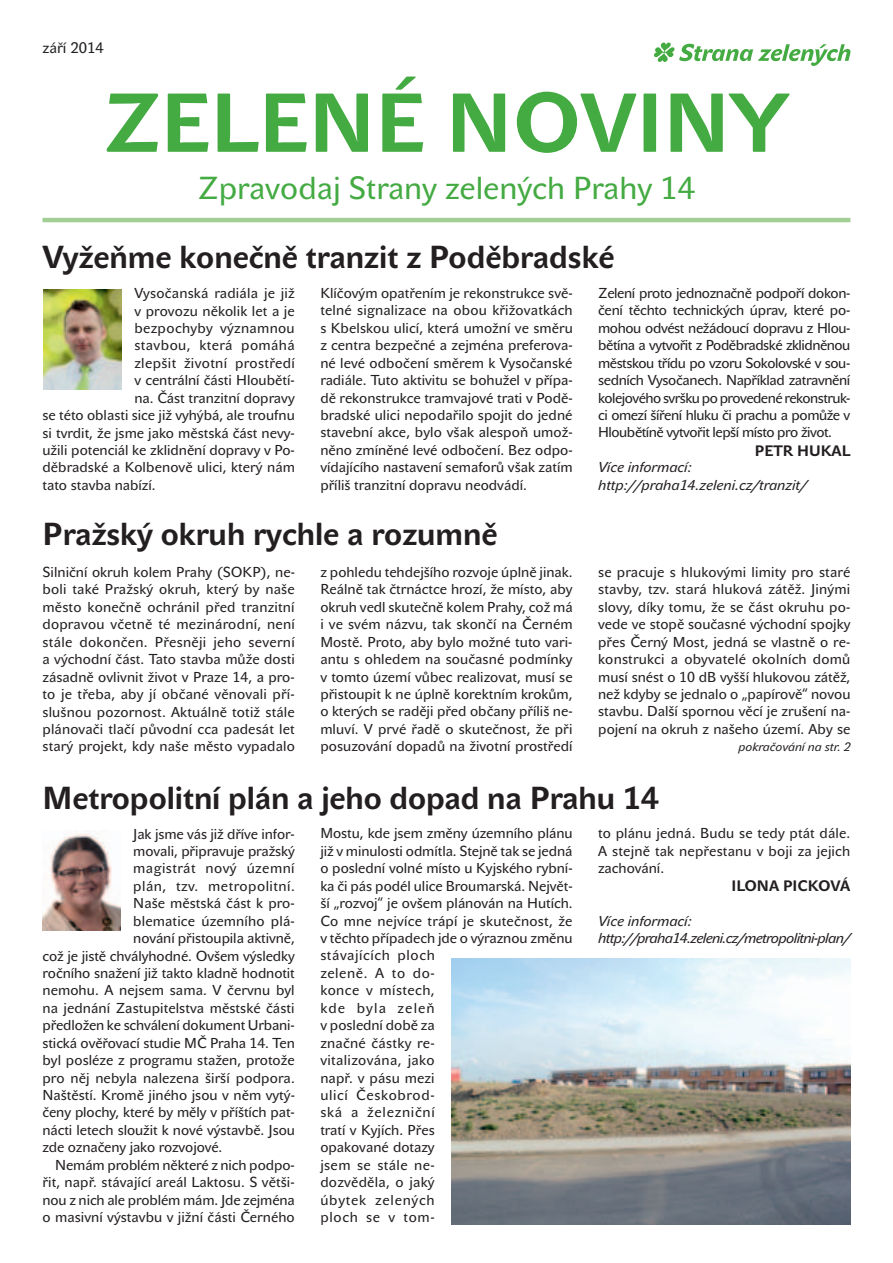
<style>
.page{position:relative;width:893px;height:1263px;background:#fff}
.page>*{position:absolute;margin:0;border:0;box-sizing:border-box;transform-origin:0 0}
.t1{font:700 82.5px "Abc Green";color:#44aa42}
.t2{font:700 31.5px "Abc Green";color:#231f20}
.t3{font:31.5px "Abc Green";color:#44aa42}
.t4{font:700 15px "Abc Green";color:#231f20}
.t5{font:15px "Abc Green";color:#231f20}
.t6{font:14.25px/17.4px "Abc Green";color:#231f20;text-align:justify}
.t7{font:14.25px "Abc Green";letter-spacing:.03em;color:#231f20}
.t8{font:italic 14.25px/17.4px "Abc Green";letter-spacing:-.04em;color:#231f20}
.t9{font:italic 14.25px/17.4px "Abc Green";color:#231f20}
.t10{font:14.25px "Abc Green";letter-spacing:.025em;color:#231f20}
.t11{font:14.25px "Abc Green";letter-spacing:.02em;color:#231f20}
.t12{font:italic 12px "Abc Green";color:#231f20}
</style>
<div class="page">
<svg style="left:654px;top:43px;width:196px;height:23px"></svg>
<hr style="left:43px;top:218px;width:807px;height:4px;background:#a3ce95">
<img style="left:44px;top:289px;width:78px;height:100px">
<img style="left:43px;top:833px;width:78px;height:98px">
<img style="left:452px;top:959px;width:398px;height:266px">
<p class="t5" style="left:43px;top:39px;width:63px">září 2014</p>
<h1 class="t1" style="left:104px;top:75px;width:686px">ZELENÉ NOVINY</h1>
<h2 class="t3" style="left:198px;top:170px;width:499px">Zpravodaj Strany zelených Prahy 14</h2>
<h2 class="t2" style="left:43px;top:239px;width:574px">Vyžeňme konečně tranzit z Poděbradské</h2>
<p class="t6" style="left:134px;top:285px;width:162px">Vysočanská radiála je již</p>
<p class="t6" style="left:134px;top:302px;width:162px">v provozu několik let a je</p>
<p class="t11" style="left:134px;top:320px;width:162px">bezpochyby významnou</p>
<p class="t7" style="left:134px;top:337px;width:162px">stavbou, která pomáhá</p>
<p class="t10" style="left:134px;top:355px;width:162px">zlepšit životní prostředí</p>
<p class="t6" style="left:134px;top:372px;width:162px">v centrální části Hloubětí-</p>
<p class="t6" style="left:134px;top:389px;width:162px">na. Část tranzitní dopravy</p>
<p class="t6" style="left:43px;top:406px;width:254px">se této oblasti sice již vyhýbá, ale troufnu</p>
<p class="t6" style="left:43px;top:424px;width:254px">si tvrdit, že jsme jako městská část nevy-</p>
<p class="t6" style="left:43px;top:441px;width:254px">užili potenciál ke zklidnění dopravy v Po-</p>
<p class="t6" style="left:43px;top:459px;width:254px">děbradské a Kolbenově ulici, který nám</p>
<p class="t6" style="left:43px;top:476px;width:115px">tato stavba nabízí.</p>
<p class="t6" style="left:320px;top:284px;width:254px">Klíčovým opatřením je rekonstrukce svě&shy;telné signalizace na obou křižovatkách s Kbelskou ulicí, která umožní ve směru z centra bezpečné a zejména preferova&shy;né levé odbočení směrem k Vysočanské radiále. Tuto aktivitu se bohužel v přípa&shy;dě rekonstrukce tramvajové trati v Podě&shy;bradské ulici nepodařilo spojit do jedné stavební akce, bylo však alespoň umož&shy;něno zmíněné levé odbočení. Bez odpo&shy;vídajícího nastavení semaforů však zatím příliš tranzitní dopravu neodvádí.</p>
<p class="t6" style="left:598px;top:284px;width:254px">Zelení proto jednoznačně podpoří dokon&shy;čení těchto technických úprav, které po&shy;mohou odvést nežádoucí dopravu z Hlou&shy;bětína a vytvořit z Poděbradské zklidněnou městskou třídu po vzoru Sokolovské v sou&shy;sedních Vysočanech. Například zatravnění kolejového svršku po provedené rekonstruk&shy;ci omezí šíření hluku či prachu a pomůže v Hloubětíně vytvořit lepší místo pro život.</p>
<p class="t4" style="left:755px;top:442px;width:97px">PETR HUKAL</p>
<p class="t9" style="left:598px;top:459px;width:210px">Více informací: http://praha14.zeleni.cz/tranzit/</p>
<h2 class="t2" style="left:43px;top:516px;width:456px">Pražský okruh rychle a rozumně</h2>
<p class="t6" style="left:43px;top:563px;width:254px">Silniční okruh kolem Prahy (SOKP), ne&shy;boli také Pražský okruh, který by naše město konečně ochránil před tranzitní dopravou včetně té mezinárodní, není stále dokončen. Přesněji jeho severní a východní část. Tato stavba může dosti zásadně ovlivnit život v Praze 14, a pro&shy;to je třeba, aby jí občané věnovali pří&shy;slušnou pozornost. Aktuálně totiž stále plánovači tlačí původní cca padesát let starý projekt, kdy naše město vypadalo</p>
<p class="t6" style="left:320px;top:563px;width:254px">z pohledu tehdejšího rozvoje úplně jinak.<br>Reálně tak čtrnáctce hrozí, že místo, aby okruh vedl skutečně kolem Prahy, což má i ve svém názvu, tak skončí na Černém Mostě. Proto, aby bylo možné tuto vari&shy;antu s ohledem na současné podmínky v tomto území vůbec realizovat, musí se přistoupit k ne úplně korektním krokům, o kterých se raději před občany příliš ne&shy;mluví. V prvé řadě o skutečnost, že při posuzování dopadů na životní prostředí</p>
<p class="t6" style="left:598px;top:563px;width:254px">se pracuje s hlukovými limity pro staré stavby, tzv. stará hluková zátěž. Jinými slovy, díky tomu, že se část okruhu po&shy;vede ve stopě současné východní spojky přes Černý Most, jedná se vlastně o re&shy;konstrukci a obyvatelé okolních domů musí snést o 10 dB vyšší hlukovou zátěž, než kdyby se jednalo o „papírově“ novou stavbu. Další spornou věcí je zrušení na&shy;pojení na okruh z našeho území. Aby se</p>
<p class="t12" style="left:738px;top:740px;width:113px">pokračování na str. 2</p>
<h2 class="t2" style="left:43px;top:779px;width:618px">Metropolitní plán a jeho dopad na Prahu 14</h2>
<p class="t6" style="left:133px;top:825px;width:163px">Jak jsme vás již dříve infor-</p>
<p class="t6" style="left:133px;top:842px;width:163px">movali, připravuje pražský</p>
<p class="t7" style="left:133px;top:860px;width:163px">magistrát nový územní</p>
<p class="t7" style="left:133px;top:878px;width:163px">plán, tzv. metropolitní.</p>
<p class="t6" style="left:133px;top:895px;width:163px">Naše městská část k pro-</p>
<p class="t6" style="left:133px;top:912px;width:163px">blematice územního plá-</p>
<p class="t6" style="left:133px;top:929px;width:163px">nování přistoupila aktivně,</p>
<p class="t6" style="left:43px;top:947px;width:254px">což je jistě chvályhodné. Ovšem výsledky</p>
<p class="t6" style="left:43px;top:964px;width:254px">ročního snažení již takto kladně hodnotit</p>
<p class="t6" style="left:43px;top:982px;width:254px">nemohu. A nejsem sama. V červnu byl</p>
<p class="t6" style="left:43px;top:999px;width:254px">na jednání Zastupitelstva městské části</p>
<p class="t6" style="left:43px;top:1017px;width:254px">předložen ke schválení dokument Urbani-</p>
<p class="t6" style="left:43px;top:1034px;width:254px">stická ověřovací studie MČ Praha 14. Ten</p>
<p class="t6" style="left:43px;top:1051px;width:254px">byl posléze z programu stažen, protože</p>
<p class="t6" style="left:43px;top:1069px;width:254px">pro něj nebyla nalezena širší podpora.</p>
<p class="t6" style="left:43px;top:1086px;width:254px">Naštěstí. Kromě jiného jsou v něm vytý-</p>
<p class="t6" style="left:43px;top:1104px;width:254px">čeny plochy, které by měly v příštích pat-</p>
<p class="t6" style="left:43px;top:1121px;width:254px">nácti letech sloužit k nové výstavbě. Jsou</p>
<p class="t6" style="left:43px;top:1139px;width:181px">zde označeny jako rozvojové.</p>
<p class="t6" style="left:55px;top:1156px;width:241px">Nemám problém některé z nich podpo-</p>
<p class="t6" style="left:43px;top:1173px;width:254px">řit, např. stávající areál Laktosu. S větši-</p>
<p class="t6" style="left:43px;top:1191px;width:254px">nou z nich ale problém mám. Jde zejména</p>
<p class="t6" style="left:43px;top:1208px;width:254px">o masivní výstavbu v jižní části Černého</p>
<p class="t6" style="left:320px;top:825px;width:254px;text-align:left">Mostu, kde jsem změny územního plánu již v minulosti odmítla. Stejně tak se jedná o poslední volné místo u Kyjského rybní&shy;ka či pás podél ulice Broumarská. Největ&shy;ší „rozvoj“ je ovšem plánován na Hutích.<br>Co mne nejvíce trápí je skutečnost, že v těchto případech jde o výraznou změnu stávajících ploch<br>zeleně. A to do-<br>konce v místech,<br>kde byla zeleň<br>v poslední době za<br>značné částky re-<br>vitalizována, jako<br>např. v pásu mezi<br>ulicí Českobrod-<br>ská a železniční<br>tratí v Kyjích. Přes<br>opakované dotazy<br>jsem se stále ne-<br>dozvěděla, o jaký<br>úbytek zelených<br>ploch se v tom-</p>
<p class="t6" style="left:598px;top:825px;width:254px">to plánu jedná. Budu se tedy ptát dále.<br>A stejně tak nepřestanu v boji za jejich zachování.</p>
<p class="t4" style="left:731px;top:877px;width:120px">ILONA PICKOVÁ</p>
<p class="t8" style="left:598px;top:912px;width:254px">Více informací: http://praha14.zeleni.cz/metropolitni-plan/</p>
</div>
